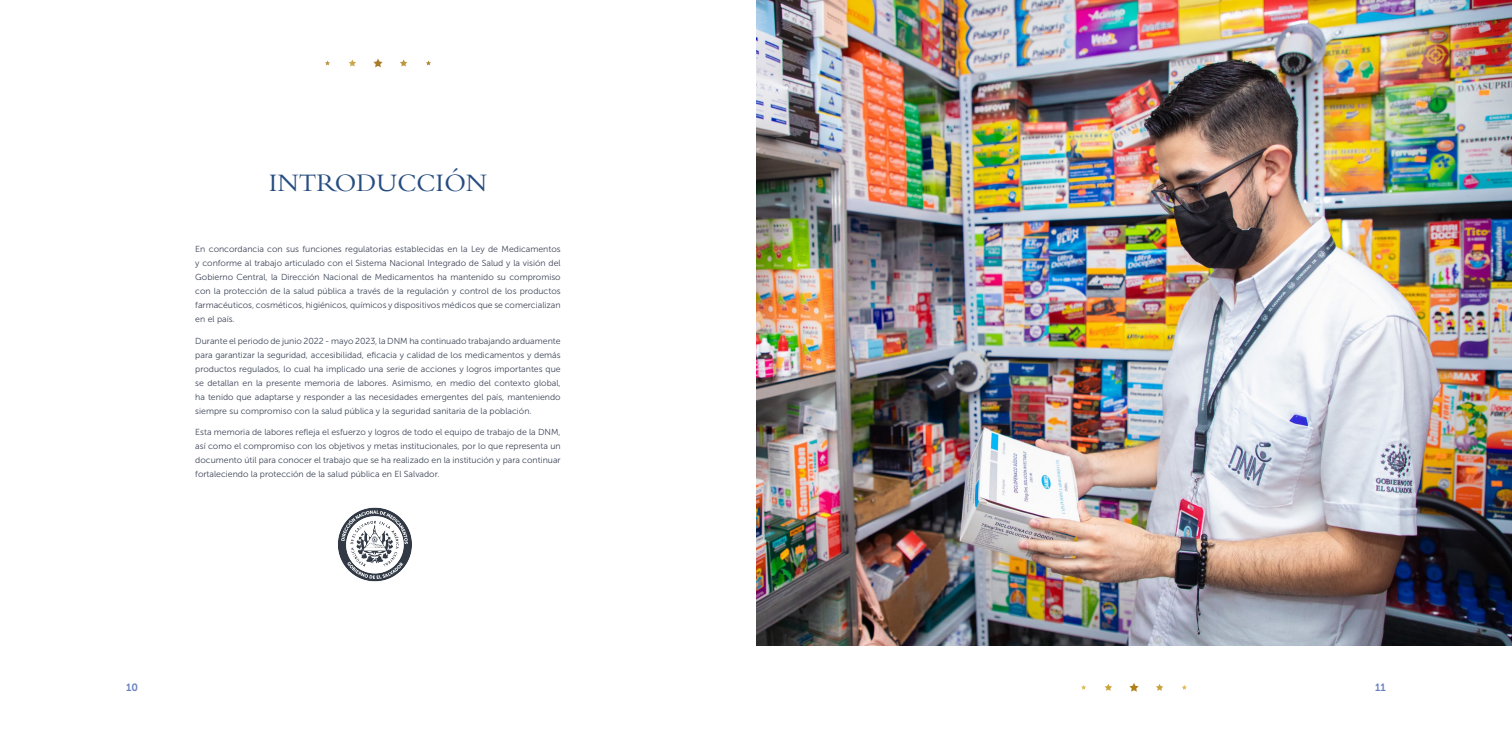
<style>
.page{position:relative;width:1512px;height:756px;background:#fff}
.page>*{position:absolute;margin:0;border:0;box-sizing:border-box;transform-origin:0 0}
.Titulo{font:26.25px "Bembo Std";color:#264d80}
.t1{font:10.5px "Museo Sans 700";color:#6b82bf}
.Cuerpo_de_texto{font:8.75px/14px "Museo Sans 300";color:#3d4557;text-align:justify}
</style>
<div class="page">
<svg style="left:325px;top:59px;width:106px;height:8px"></svg>
<svg style="left:1081px;top:685px;width:5px;height:5px"></svg>
<svg style="left:1105px;top:684px;width:7px;height:7px"></svg>
<svg style="left:1129px;top:683px;width:10px;height:9px"></svg>
<svg style="left:1156px;top:684px;width:7px;height:7px"></svg>
<svg style="left:1182px;top:685px;width:5px;height:5px"></svg>
<img style="left:756px;top:0;width:756px;height:646px">
<img style="left:338px;top:507px;width:74px;height:75px">
<p class="Titulo" style="left:269px;top:167px;width:220px">INTRODUCCIÓN</p>
<p class="Cuerpo_de_texto" style="left:195px;top:242px;width:367px">En concordancia con sus funciones regulatorias establecidas en la Ley de Medicamentos y conforme al trabajo articulado con el Sistema Nacional Integrado de Salud y la visión del Gobierno Central, la Dirección Nacional de Medicamentos ha mantenido su compromiso con la protección de la salud pública a través de la regulación y control de los productos farmacéuticos, cosméticos, higiénicos, químicos y dispositivos médicos que se comercializan en el país.</p>
<p class="Cuerpo_de_texto" style="left:195px;top:334px;width:367px">Durante el periodo de junio 2022 - mayo 2023, la DNM ha continuado trabajando arduamente para garantizar la seguridad, accesibilidad, eficacia y calidad de los medicamentos y demás productos regulados, lo cual ha implicado una serie de acciones y logros importantes que se detallan en la presente memoria de labores. Asimismo, en medio del contexto global, ha tenido que adaptarse y responder a las necesidades emergentes del país, manteniendo siempre su compromiso con la salud pública y la seguridad sanitaria de la población.</p>
<p class="Cuerpo_de_texto" style="left:195px;top:425px;width:367px">Esta memoria de labores refleja el esfuerzo y logros de todo el equipo de trabajo de la DNM, así como el compromiso con los objetivos y metas institucionales, por lo que representa un documento útil para conocer el trabajo que se ha realizado en la institución y para continuar fortaleciendo la protección de la salud pública en El Salvador.</p>
<p class="t1" style="left:126px;top:681px;width:13px">10</p>
<p class="t1" style="left:1375px;top:681px;width:12px">11</p>
</div>
